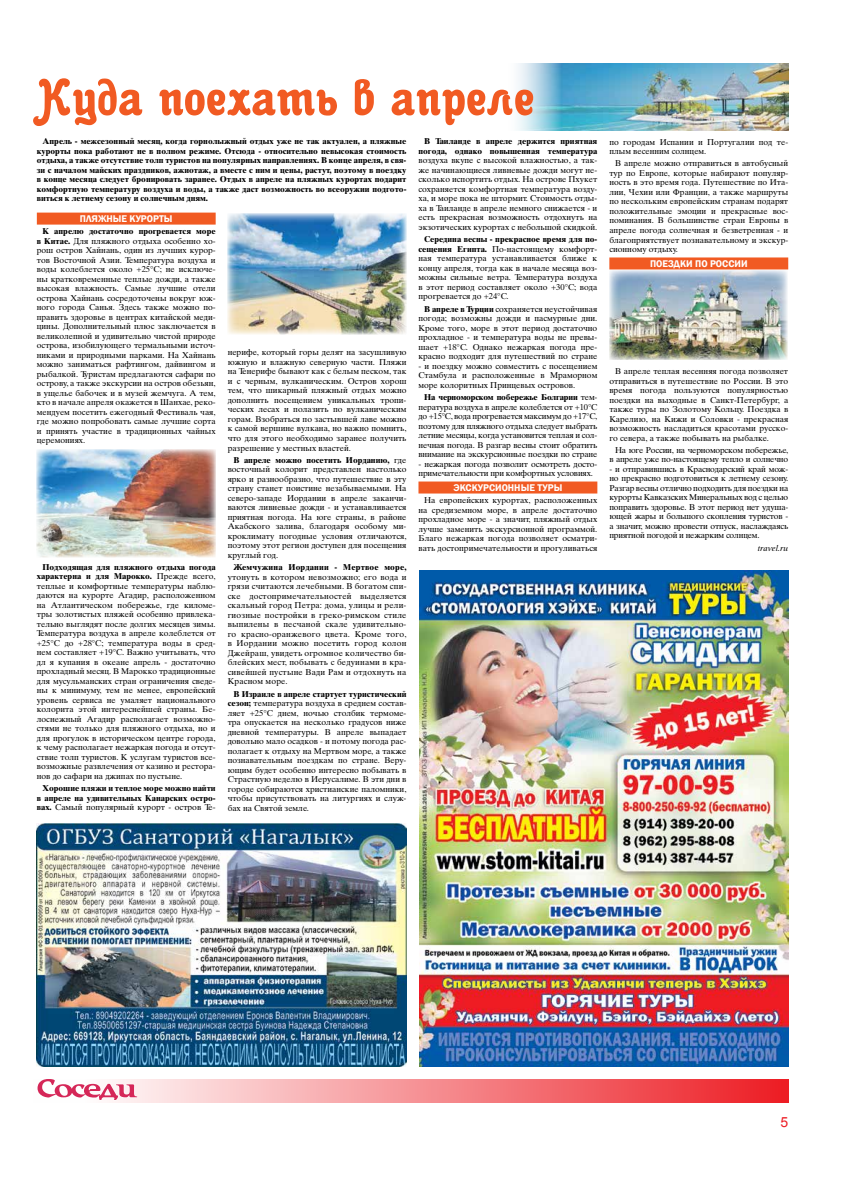
<style>
.page{position:relative;width:842px;height:1191px;background:#fff}
.page>*{position:absolute;margin:0;border:0;box-sizing:border-box;transform-origin:0 0}
.t1{font:51.1px "Anfisa Grotesk";color:#f15a22;scale:1.47 1}
.t2{font:14px "Arial";color:#ed1d24}
.t3{font:600 10px "Franklin Gothic";color:#fff}
.t4{font:8.5px/9.5px "Times Ten Cyr Upright";color:#000;text-align:justify}
.t5{font:700 8.5px/9.5px "Times Ten Cyr";color:#000;text-align:right}
.t6{font:8.5px/9.5px "Times Ten Cyr Upright";letter-spacing:-.02em;color:#000}
.t7{font:700 8.5px "Times Ten Cyr";letter-spacing:-.02em;color:#000}
.t8{font:700 8.5px "Times Ten Cyr";letter-spacing:.02em;color:#000}
.t9{font:8.5px "Times Ten Cyr Inclined";color:#000}
.s1{font-family:"Times Ten Cyr";font-weight:700}
.s2{font-family:"Times Ten Cyr Upright";font-weight:400}
</style>
<div class="page">
<div style="left:33px;top:1078px;width:755px;height:24px;background:linear-gradient(to right,#fff,#ed1d24)"></div>
<svg style="left:37px;top:1078px;width:101px;height:22px"></svg>
<img style="left:517px;top:64px;width:271px;height:67px">
<div style="left:37px;top:213px;width:179px;height:12px;background:#f15a22"></div>
<img style="left:420px;top:570px;width:368px;height:496px">
<img style="left:37px;top:824px;width:369px;height:242px">
<div style="left:418px;top:481px;width:179px;height:12px;background:#f15a22"></div>
<div style="left:609px;top:257px;width:179px;height:12px;background:#f15a22"></div>
<img style="left:228px;top:213px;width:178px;height:121px">
<img style="left:609px;top:270px;width:179px;height:90px">
<img style="left:37px;top:450px;width:179px;height:107px">
<h1 class="t1" style="left:37px;top:69px;width:340px">Куда поехать в апреле</h1>
<p class="t5" style="left:418px;top:137px;width:180px">В Таиланде в апреле держится приятная погода, однако повышенная температура</p>
<p class="t4" style="left:418px;top:156px;width:180px">воздуха вкупе с высокой влажностью, а так&shy;же начинающиеся ливневые дожди могут не&shy;сколько испортить отдых. На острове Пхукет сохраняется комфортная температура возду&shy;ха, и море пока не штормит. Стоимость отды&shy;ха в Таиланде в апреле немного снижается - и есть прекрасная возможность отдохнуть на экзотических курортах с небольшой скидкой.</p>
<p class="t5" style="left:424px;top:235px;width:175px">Середина весны - прекрасное время для по-</p>
<p class="t4" style="left:418px;top:244px;width:180px"><span class="s1">сещения Египта.</span> По-настоящему комфорт&shy;ная температура устанавливается ближе к концу апреля, тогда как в начале месяца воз&shy;можны сильные ветра. Температура воздуха в этот период составляет около +30°С; вода прогревается до +24°С.</p>
<p class="t4" style="left:418px;top:304px;width:180px;text-indent:6px"><span class="s1">В апреле в Турции</span> сохраняется неустойчивая погода; возможны дожди и пасмурные дни.<br>Кроме того, море в этот период достаточно прохладное - и температура воды не превы&shy;шает +18°С. Однако нежаркая погода пре&shy;красно подходит для путешествий по стране</p>
<p class="t4" style="left:418px;top:361px;width:180px">- и поездку можно совместить с посещением Стамбула и расположенные в Мраморном море колоритных Принцевых островов.</p>
<p class="t7" style="left:424px;top:392px;width:175px">На черноморском побережье Болгарии <span class="s2">тем-</span></p>
<p class="t4" style="left:418px;top:402px;width:180px">пература воздуха в апреле колеблется от +10°С до +15°С, вода прогревается максимум до +17°С, поэтому для пляжного отдыха следует выбрать летние месяцы, когда установится теплая и сол&shy;нечная погода. В разгар весны стоит обратить внимание на экскурсионные поездки по стране</p>
<p class="t6" style="left:418px;top:459px;width:180px">- нежаркая погода позволит осмотреть досто&shy;примечательности при комфортных условиях.</p>
<p class="t3" style="left:453px;top:481px;width:110px">Экскурсионные туры</p>
<p class="t4" style="left:418px;top:495px;width:180px;text-indent:6px">На европейских курортах, расположенных на средиземном море, в апреле достаточно прохладное море - а значит, пляжный отдых лучше заменить экскурсионной программой.<br>Благо нежаркая погода позволяет осматри&shy;вать достопримечательности и прогуливаться</p>
<p class="t5" style="left:37px;top:137px;width:371px;text-align:justify;text-indent:6px">Апрель - межсезонный месяц, когда горнолыжный отдых уже не так актуален, а пляжные курорты пока работают не в полном режиме. Отсюда - относительно невысокая стоимость отдыха, а также отсутствие толп туристов на популярных направлениях. В конце апреля, в свя&shy;зи с началом майских праздников, ажиотаж, а вместе с ним и цены, растут, поэтому в поездку в конце месяца следует бронировать заранее. Отдых в апреле на пляжных курортах подарит комфортную температуру воздуха и воды, а также даст возможность во всеоружии подгото&shy;виться к летнему сезону и солнечным дням.</p>
<p class="t3" style="left:80px;top:212px;width:94px">Пляжные курорты</p>
<p class="t5" style="left:43px;top:226px;width:175px">К апрелю достаточно прогревается море</p>
<p class="t4" style="left:37px;top:236px;width:180px"><span class="s1">в Китае.</span> Для пляжного отдыха особенно хо&shy;рош остров Хайнань, один из лучших курор&shy;тов Восточной Азии. Температура воздуха и воды колеблется около +25°С; не исключе&shy;ны кратковременные теплые дожди, а также высокая влажность. Самые лучшие отели острова Хайнань сосредоточены вокруг юж&shy;ного города Санья. Здесь также можно по&shy;править здоровье в центрах китайской меди&shy;цины. Дополнительный плюс заключается в великолепной и удивительно чистой природе острова, изобилующего термальными источ&shy;никами и природными парками. На Хайнань можно заниматься рафтингом, дайвингом и рыбалкой. Туристам предлагаются сафари по острову, а также экскурсии на остров обезьян, в ущелье бабочек и в музей жемчуга. А тем, кто в начале апреля окажется в Шанхае, реко&shy;мендуем посетить ежегодный Фестиваль чая, где можно попробовать самые лучшие сорта и принять участие в традиционных чайных церемониях.</p>
<p class="t4" style="left:228px;top:348px;width:180px">нерифе, который горы делят на засушливую южную и влажную северную части. Пляжи на Тенерифе бывают как с белым песком, так и с черным, вулканическим. Остров хорош тем, что шикарный пляжный отдых можно дополнить посещением уникальных тропи&shy;ческих лесах и полазить по вулканическим горам. Взобраться по застывшей лаве можно к самой вершине вулкана, но важно помнить, что для этого необходимо заранее получить разрешение у местных властей.</p>
<p class="t5" style="left:233px;top:455px;width:175px">В апреле можно посетить Иорданию, <span class="s2">где</span></p>
<p class="t4" style="left:228px;top:465px;width:180px">восточный колорит представлен настолько ярко и разнообразно, что путешествие в эту страну станет поистине незабываемыми. На северо-западе Иордании в апреле заканчи&shy;ваются ливневые дожди - и устанавливается приятная погода. На юге страны, в районе Акабского залива, благодаря особому ми&shy;кроклимату погодные условия отличаются, поэтому этот регион доступен для посещения круглый год.</p>
<p class="t8" style="left:233px;top:562px;width:175px">Жемчужина Иордании - Мертвое море,</p>
<p class="t4" style="left:228px;top:572px;width:180px">утонуть в котором невозможно; его вода и грязи считаются лечебными. В богатом спи&shy;ске достопримечательностей выделяется скальный город Петра: дома, улицы и рели&shy;гиозные постройки в греко-римском стиле выпилены в песчаной скале удивительно&shy;го красно-оранжевого цвета. Кроме того, в Иордании можно посетить город колон Джейраш, увидеть огромное количество би&shy;блейских мест, побывать с бедуинами в кра&shy;сивейшей пустыне Вади Рам и отдохнуть на Красном море.</p>
<p class="t5" style="left:233px;top:689px;width:175px">В Израиле в апреле стартует туристический</p>
<p class="t4" style="left:228px;top:698px;width:180px"><span class="s1">сезон;</span> температура воздуха в среднем состав&shy;ляет +25°С днем, ночью столбик термоме&shy;тра опускается на несколько градусов ниже дневной температуры. В апреле выпадает довольно мало осадков - и потому погода рас&shy;полагает к отдыху на Мертвом море, а также познавательным поездкам по стране. Веру&shy;ющим будет особенно интересно побывать в Страстную неделю в Иерусалиме. В эти дни в городе собираются христианские паломники, чтобы присутствовать на литургиях и служ&shy;бах на Святой земле.</p>
<p class="t5" style="left:37px;top:562px;width:180px">Подходящая для пляжного отдыха погода характерна и для Марокко. <span class="s2">Прежде всего,</span></p>
<p class="t4" style="left:37px;top:581px;width:180px">теплые и комфортные температуры наблю&shy;даются на курорте Агадир, расположенном на Атлантическом побережье, где киломе&shy;тры золотистых пляжей особенно привлека&shy;тельно выглядят после долгих месяцев зимы.<br>Температура воздуха в апреле колеблется от +25°С до +28°С; температура воды в сред&shy;нем составляет +19°С. Важно учитывать, что дл я купания в океане апрель - достаточно прохладный месяц. В Марокко традиционные для мусульманских стран ограничения сведе&shy;ны к минимуму, тем не менее, европейский уровень сервиса не умаляет национального колорита этой интереснейшей страны. Бе&shy;лоснежный Агадир располагает возможно&shy;стями не только для пляжного отдыха, но и для прогулок в историческом центре города, к чему располагает нежаркая погода и отсут&shy;ствие толп туристов. К услугам туристов все&shy;возможные развлечения от казино и рестора&shy;нов до сафари на джипах по пустыне.</p>
<p class="t5" style="left:37px;top:783px;width:180px">Хорошие пляжи и теплое море можно найти в апреле на удивительных Канарских остро-</p>
<p class="t4" style="left:37px;top:802px;width:180px"><span class="s1">вах.</span> Самый популярный курорт - остров Те-</p>
<p class="t4" style="left:609px;top:137px;width:180px">по городам Испании и Португалии под те&shy;плым весенним солнцем.</p>
<p class="t4" style="left:609px;top:159px;width:180px;text-indent:6px">В апреле можно отправиться в автобусный тур по Европе, которые набирают популяр&shy;ность в это время года. Путешествие по Ита&shy;лии, Чехии или Франции, а также маршруты по нескольким европейским странам подарят положительные эмоции и прекрасные вос&shy;поминания. В большинстве стран Европы в апреле погода солнечная и безветренная - и благоприятствует познавательному и экскур&shy;сионному отдыху.</p>
<p class="t3" style="left:650px;top:257px;width:99px">Поездки по России</p>
<p class="t4" style="left:609px;top:366px;width:180px;text-indent:6px">В апреле теплая весенняя погода позволяет отправиться в путешествие по России. В это время погода пользуются популярностью поездки на выходные в Санкт-Петербург, а также туры по Золотому Кольцу. Поездка в Карелию, на Кижи и Соловки - прекрасная возможность насладиться красотами русско&shy;го севера, а также побывать на рыбалке.</p>
<p class="t6" style="left:609px;top:445px;width:180px;text-align:right">На юге России, на черноморском побережье, в апреле уже по-настоящему тепло и солнечно</p>
<p class="t4" style="left:609px;top:464px;width:180px">- и отправившись в Краснодарский край мож&shy;но прекрасно подготовиться к летнему сезону.<br>Разгар весны отлично подходить для поездки на курорты Кавказских Минеральных вод с целью поправить здоровье. В этот период нет удуша&shy;ющей жары и большого скопления туристов - а значит, можно провести отпуск, наслаждаясь приятной погодой и нежарким солнцем.</p>
<p class="t9" style="left:758px;top:543px;width:32px">travel.ru</p>
<h2 class="t2" style="left:780px;top:1112px;width:9px">5</h2>
</div>
